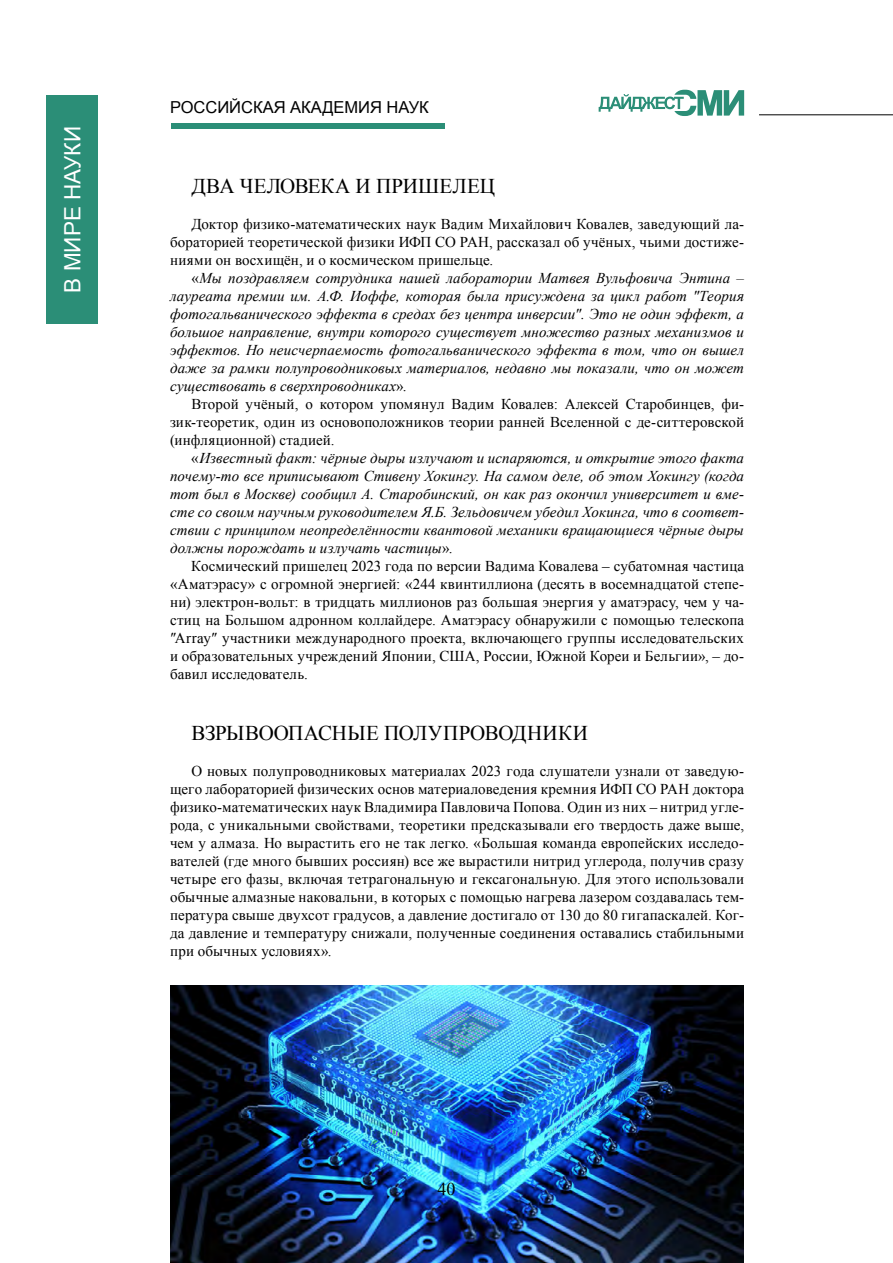
<style>
.page{position:relative;width:893px;height:1263px;background:#fff}
.page>*{position:absolute;margin:0;border:0;box-sizing:border-box;transform-origin:0 0}
.t1{font:22.5px "Arial";color:#fff}
.t2{font:21px "Times New Roman";color:#000}
.t3{font:18px "Times New Roman";color:#000}
.t4{font:16.5px "Arial";color:#000}
.t5{font:15px/18px "Times New Roman";letter-spacing:.01em;color:#000;text-align:justify}
.t6{font:italic 15px/18px "Times New Roman";letter-spacing:.005em;color:#000;text-align:justify}
.s1{font-style:normal}
</style>
<div class="page">
<img style="left:171px;top:985px;width:572px;height:278px">
<hr style="left:759px;top:114px;width:134px;height:1px;background:#000">
<div style="left:171px;top:123px;width:274px;height:6px;background:#2b8e77"></div>
<svg style="left:599px;top:90px;width:145px;height:26px"></svg>
<div style="left:47px;top:95px;width:51px;height:228px;background:#2b8e77"></div>
<h1 class="t1" style="left:58px;top:293px;width:168px;rotate:-90deg">В МИРЕ НАУКИ</h1>
<p class="t4" style="left:170px;top:96px;width:260px">РОССИЙСКАЯ АКАДЕМИЯ НАУК</p>
<h2 class="t2" style="left:191px;top:172px;width:305px">ДВА ЧЕЛОВЕКА И ПРИШЕЛЕЦ</h2>
<p class="t5" style="left:170px;top:215px;width:576px;text-indent:21px">Доктор физико-математических наук Вадим Михайлович Ковалев, заведующий ла&shy;бораторией теоретической физики ИФП СО РАН, рассказал об учёных, чьими достиже&shy;ниями он восхищён, и о космическом пришельце.</p>
<p class="t6" style="left:170px;top:269px;width:576px;text-indent:21px"><span class="s1">«</span>Мы поздравляем сотрудника нашей лаборатории Матвея Вульфовича Энтина ‒ лауреата премии им. А.Ф. Иоффе, которая была присуждена за цикл работ ″Теория фотогальванического эффекта в средах без центра инверсии″. Это не один эффект, а большое направление, внутри которого существует множество разных механизмов и эффектов. Но неисчерпаемость фотогальванического эффекта в том, что он вышел даже за рамки полупроводниковых материалов, недавно мы показали, что он может существовать в сверхпроводниках<span class="s1">».</span></p>
<p class="t5" style="left:170px;top:395px;width:576px;text-indent:21px">Второй учёный, о котором упомянул Вадим Ковалев: Алексей Старобинцев, фи&shy;зик-теоретик, один из основоположников теории ранней Вселенной с де-ситтеровской (инфляционной) стадией.</p>
<p class="t6" style="left:170px;top:449px;width:576px;text-indent:21px"><span class="s1">«</span>Известный факт: чёрные дыры излучают и испаряются, и открытие этого факта почему-то все приписывают Стивену Хокингу. На самом деле, об этом Хокингу (когда тот был в Москве) сообщил А. Старобинский, он как раз окончил университет и вме&shy;сте со своим научным руководителем Я.Б. Зельдовичем убедил Хокинга, что в соответ&shy;ствии с принципом неопределённости квантовой механики вращающиеся чёрные дыры должны порождать и излучать частицы<span class="s1">».</span></p>
<p class="t5" style="left:170px;top:557px;width:576px;text-indent:21px">Космический пришелец 2023 года по версии Вадима Ковалева ‒ субатомная частица «Аматэрасу» с огромной энергией: «244 квинтиллиона (десять в восемнадцатой степе&shy;ни) электрон-вольт: в тридцать миллионов раз большая энергия у аматэрасу, чем у ча&shy;стиц на Большом адронном коллайдере. Аматэрасу обнаружили с помощью телескопа ″Array″ участники международного проекта, включающего группы исследовательских и образовательных учреждений Японии, США, России, Южной Кореи и Бельгии», ‒ до&shy;бавил исследователь.</p>
<h2 class="t2" style="left:191px;top:719px;width:398px">ВЗРЫВООПАСНЫЕ ПОЛУПРОВОДНИКИ</h2>
<p class="t5" style="left:170px;top:762px;width:576px;text-indent:21px">О новых полупроводниковых материалах 2023 года слушатели узнали от заведую&shy;щего лабораторией физических основ материаловедения кремния ИФП СО РАН доктора физико-математических наук Владимира Павловича Попова. Один из них ‒ нитрид угле&shy;рода, с уникальными свойствами, теоретики предсказывали его твердость даже выше, чем у алмаза. Но вырастить его не так легко. «Большая команда европейских исследо&shy;вателей (где много бывших россиян) все же вырастили нитрид углерода, получив сразу четыре его фазы, включая тетрагональную и гексагональную. Для этого использовали обычные алмазные наковальни, в которых с помощью нагрева лазером создавалась тем&shy;пература свыше двухсот градусов, а давление достигало от 130 до 80 гигапаскалей. Ког&shy;да давление и температуру снижали, полученные соединения оставались стабильными при обычных условиях».</p>
<p class="t3" style="left:437px;top:1176px;width:19px">40</p>
</div>
